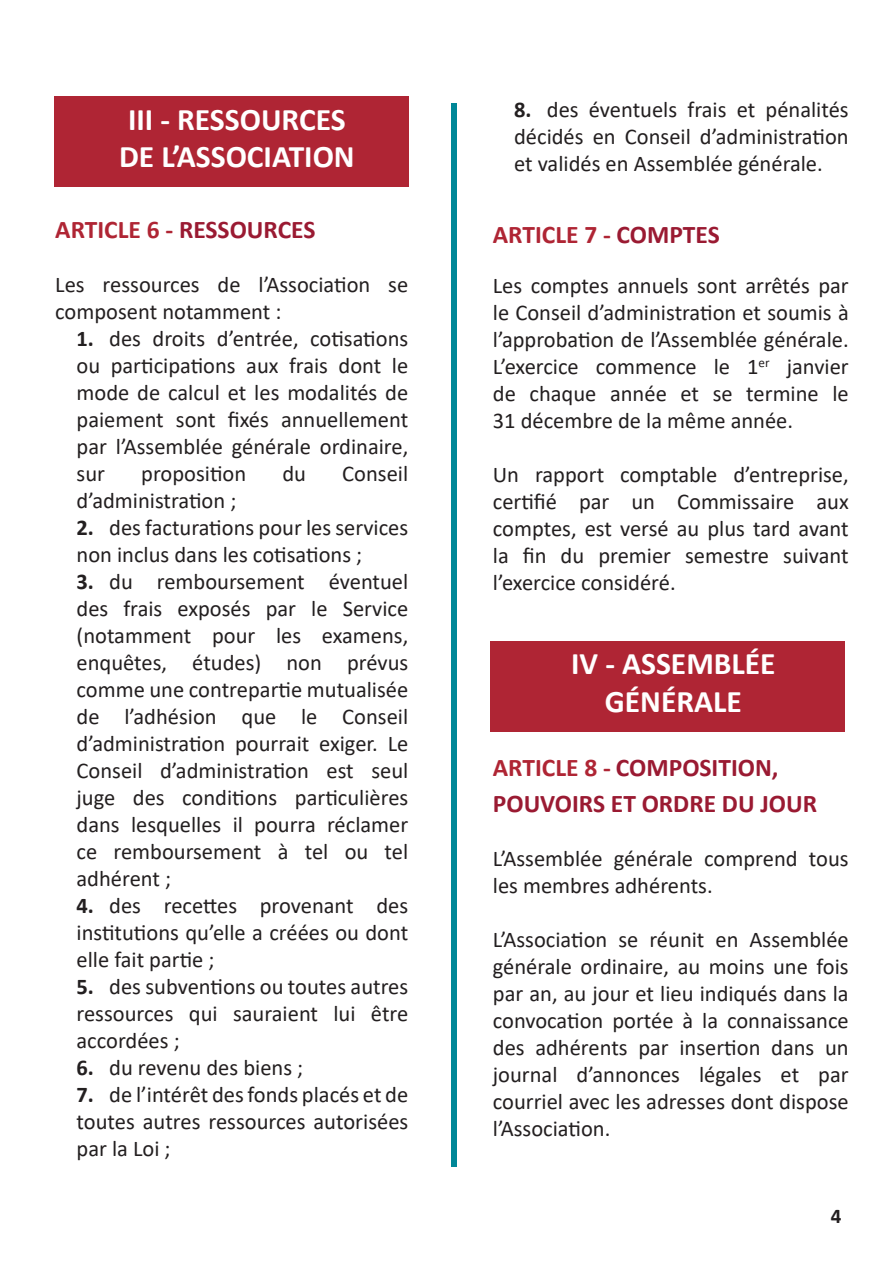
<style>
.page{position:relative;width:893px;height:1263px;background:#fff}
.page>*{position:absolute;margin:0;border:0;box-sizing:border-box;transform-origin:0 0}
.t1{font:700 31.5px/37.8px "Calibri";color:#fff}
.t2{font:700 25.5px/36px "Calibri";color:#9a1a32}
.t3{font:700 25.5px "Calibri";color:#af2534}
.t4{font:22.5px/27px "Calibri";color:#231f20;text-align:justify}
.t5{font:700 21px "Calibri";color:#231f20}
.s1{font-weight:700}
.s2{color:#af2534}
.s3{color:#9a1a32}
</style>
<div class="page">
<div style="left:451px;top:103px;width:6px;height:1063px;background:#008797"></div>
<div style="left:54px;top:97px;width:354px;height:90px;background:#af2534"></div>
<div style="left:490px;top:641px;width:355px;height:90px;background:#af2534"></div>
<p class="t1" style="left:119px;top:100px;width:237px">III - RESSOURCES<br>DE L’ASSOCIATION</p>
<p class="t4" style="left:514px;top:95px;width:336px"><span class="s1">8.</span> des éventuels frais et pénalités décidés en Conseil d’administration et validés en Assemblée générale.</p>
<p class="t2" style="left:55px;top:211px;width:262px"><span class="s2">ARTICLE 6 -</span> RESSOURCES</p>
<p class="t4" style="left:55px;top:271px;width:355px">Les ressources de l’Association se composent notamment :</p>
<p class="t4" style="left:77px;top:325px;width:333px"><span class="s1">1.</span> des droits d’entrée, cotisations ou participations aux frais dont le mode de calcul et les modalités de paiement sont fixés annuellement par l’Assemblée générale ordinaire, sur</p>
<p class="t4" style="left:141px;top:460px;width:106px">proposition</p>
<p class="t4" style="left:282px;top:460px;width:25px">du</p>
<p class="t4" style="left:342px;top:460px;width:67px">Conseil</p>
<p class="t4" style="left:77px;top:487px;width:161px">d’administration ;</p>
<p class="t4" style="left:77px;top:514px;width:333px"><span class="s1">2.</span> des facturations pour les services non inclus dans les cotisations ;</p>
<p class="t4" style="left:77px;top:568px;width:333px"><span class="s1">3.</span> du remboursement éventuel des frais exposés par le Service (notamment pour les examens, enquêtes, études) non prévus comme une contrepartie mutualisée de l’adhésion que le Conseil d’administration pourrait exiger. Le Conseil d’administration est seul juge des conditions particulières dans lesquelles il pourra réclamer ce remboursement à tel ou tel adhérent ;</p>
<p class="t4" style="left:77px;top:892px;width:333px"><span class="s1">4.</span> des recettes provenant des institutions qu’elle a créées ou dont elle fait partie ;</p>
<p class="t4" style="left:77px;top:973px;width:333px"><span class="s1">5.</span> des subventions ou toutes autres ressources qui sauraient lui être accordées ;</p>
<p class="t4" style="left:77px;top:1054px;width:228px"><span class="s1">6.</span> du revenu des biens ;</p>
<p class="t4" style="left:77px;top:1081px;width:333px"><span class="s1">7.</span> de l’intérêt des fonds placés et de toutes autres ressources autorisées par la Loi ;</p>
<p class="t3" style="left:493px;top:216px;width:228px">ARTICLE 7 - <span class="s3">COMPTES</span></p>
<p class="t4" style="left:493px;top:271px;width:357px">Les comptes annuels sont arrêtés par le Conseil d’administration et soumis à l’approbation de l’Assemblée générale.<br>L’exercice commence le 1<sup>er</sup> janvier de chaque année et se termine le 31 décembre de la même année.</p>
<p class="t4" style="left:493px;top:460px;width:357px">Un rapport comptable d’entreprise, certifié par un Commissaire aux comptes, est versé au plus tard avant la fin du premier semestre suivant l’exercice considéré.</p>
<p class="t1" style="left:571px;top:644px;width:206px;text-align:center">IV - ASSEMBLÉE<br>GÉNÉRALE</p>
<p class="t2" style="left:493px;top:749px;width:326px"><span class="s2">ARTICLE 8 -</span> COMPOSITION,<br>POUVOIRS ET ORDRE DU JOUR</p>
<p class="t4" style="left:493px;top:844px;width:357px">L’Assemblée générale comprend tous les membres adhérents.</p>
<p class="t4" style="left:493px;top:925px;width:357px">L’Association se réunit en Assemblée générale ordinaire, au moins une fois par an, au jour et lieu indiqués dans la convocation portée à la connaissance des adhérents par insertion dans un journal d’annonces légales et par courriel avec les adresses dont dispose l’Association.</p>
<p class="t5" style="left:831px;top:1201px;width:12px">4</p>
</div>
